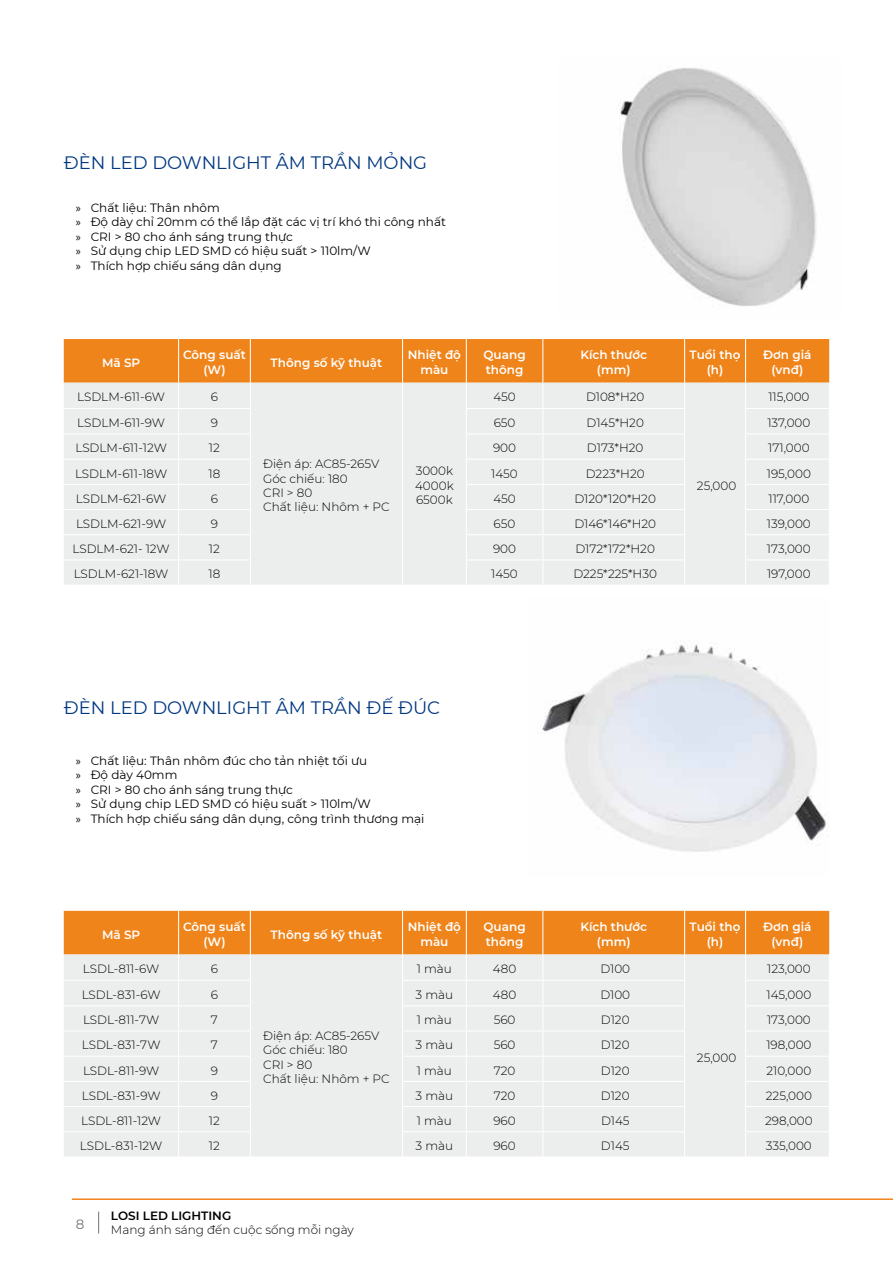
<style>
.page{position:relative;width:893px;height:1263px;background:#fff}
.page>*{position:absolute;margin:0;border:0;box-sizing:border-box;transform-origin:0 0}
.t1{font:18px "Montserrat";color:#003882}
.t2{font:13.5px "Montserrat";color:#757577}
.t3{font:300 12px/14.4px "Montserrat";color:#000}
.t4{font:12px/14.4px "Montserrat";color:#000}
.t5{font:600 12px/14.4px "Montserrat";color:#fff;text-align:center}
.t6{font:600 12px "Montserrat";color:#000}
.s1{font-family:"Myriad Pro"}
</style>
<div class="page">
<hr style="left:72px;top:1198px;width:821px;height:2px;background:#ef841b">
<svg style="left:98px;top:1211px;width:1px;height:22px"></svg>
<svg style="left:64px;top:911px;width:766px;height:245px;background:#eddbc9"></svg>
<svg style="left:64px;top:339px;width:766px;height:246px;background:#eddbc8"></svg>
<img style="left:619px;top:67px;width:197px;height:239px">
<img style="left:542px;top:644px;width:287px;height:208px">
<h1 class="t1" style="left:64px;top:150px;width:365px">ĐÈN LED DOWNLIGHT ÂM TRẦN MỎNG</h1>
<p class="t4" style="left:76px;top:200px;width:372px"><span class="s1">»</span> Chất liệu: Thân nhôm<br><span class="s1">»</span> Độ dày chỉ 20mm có thể lắp đặt các vị trí khó thi công nhất <span class="s1">»</span> CRI &gt; 80 cho ánh sáng trung thực<br><span class="s1">»</span> Sử dụng chip LED SMD có hiệu suất &gt; 110lm/W<br><span class="s1">»</span> Thích hợp chiếu sáng dân dụng</p>
<p class="t5" style="left:102px;top:355px;width:40px">Mã SP</p>
<p class="t5" style="left:183px;top:347px;width:64px">Công suất (W)</p>
<p class="t5" style="left:271px;top:355px;width:113px">Thông số kỹ thuật</p>
<p class="t5" style="left:408px;top:347px;width:55px">Nhiệt độ màu</p>
<p class="t5" style="left:483px;top:347px;width:44px;text-align:left">Quang thông</p>
<p class="t5" style="left:580px;top:347px;width:68px">Kích thước (mm)</p>
<p class="t5" style="left:690px;top:347px;width:52px">Tuổi thọ (h)</p>
<p class="t5" style="left:763px;top:347px;width:50px">Đơn giá (vnđ)</p>
<p class="t3" style="left:77px;top:390px;width:89px">LSDLM-611-6W</p>
<p class="t3" style="left:211px;top:390px;width:9px">6</p>
<p class="t3" style="left:493px;top:390px;width:24px">450</p>
<p class="t3" style="left:586px;top:390px;width:60px">D108*H20</p>
<p class="t3" style="left:768px;top:390px;width:43px">115,000</p>
<p class="t3" style="left:77px;top:415px;width:89px">LSDLM-611-9W</p>
<p class="t3" style="left:211px;top:415px;width:9px">9</p>
<p class="t3" style="left:494px;top:415px;width:23px">650</p>
<p class="t3" style="left:587px;top:415px;width:59px">D145*H20</p>
<p class="t3" style="left:767px;top:415px;width:45px">137,000</p>
<p class="t3" style="left:75px;top:441px;width:93px">LSDLM-611-12W</p>
<p class="t3" style="left:209px;top:441px;width:12px">12</p>
<p class="t3" style="left:493px;top:441px;width:25px">900</p>
<p class="t3" style="left:587px;top:441px;width:58px">D173*H20</p>
<p class="t3" style="left:768px;top:441px;width:43px">171,000</p>
<p class="t3" style="left:75px;top:466px;width:94px">LSDLM-611-18W</p>
<p class="t3" style="left:208px;top:466px;width:13px">18</p>
<p class="t3" style="left:491px;top:466px;width:28px">1450</p>
<p class="t3" style="left:586px;top:466px;width:60px">D223*H20</p>
<p class="t3" style="left:767px;top:466px;width:46px">195,000</p>
<p class="t3" style="left:76px;top:491px;width:92px">LSDLM-621-6W</p>
<p class="t3" style="left:211px;top:491px;width:9px">6</p>
<p class="t3" style="left:493px;top:491px;width:24px">450</p>
<p class="t3" style="left:574px;top:491px;width:83px">D120*120*H20</p>
<p class="t3" style="left:768px;top:491px;width:42px">117,000</p>
<p class="t3" style="left:76px;top:516px;width:92px">LSDLM-621-9W</p>
<p class="t3" style="left:211px;top:516px;width:9px">9</p>
<p class="t3" style="left:494px;top:516px;width:23px">650</p>
<p class="t3" style="left:574px;top:516px;width:83px">D146*146*H20</p>
<p class="t3" style="left:767px;top:516px;width:45px">139,000</p>
<p class="t3" style="left:72px;top:541px;width:99px">LSDLM-621- 12W</p>
<p class="t3" style="left:209px;top:541px;width:12px">12</p>
<p class="t3" style="left:493px;top:541px;width:25px">900</p>
<p class="t3" style="left:575px;top:541px;width:81px">D172*172*H20</p>
<p class="t3" style="left:767px;top:541px;width:45px">173,000</p>
<p class="t3" style="left:74px;top:566px;width:96px">LSDLM-621-18W</p>
<p class="t3" style="left:208px;top:566px;width:13px">18</p>
<p class="t3" style="left:491px;top:566px;width:28px">1450</p>
<p class="t3" style="left:573px;top:566px;width:85px">D225*225*H30</p>
<p class="t3" style="left:767px;top:566px;width:45px">197,000</p>
<p class="t3" style="left:263px;top:456px;width:128px">Điện áp: AC85-265V<br>Góc chiếu: 180<br>CRI &gt; 80<br>Chất liệu: Nhôm + PC</p>
<p class="t3" style="left:415px;top:463px;width:40px;text-align:justify">3000k 4000k 6500k</p>
<p class="t3" style="left:697px;top:478px;width:41px">25,000</p>
<h1 class="t1" style="left:64px;top:695px;width:378px">ĐÈN LED DOWNLIGHT ÂM TRẦN ĐẾ ĐÚC</h1>
<p class="t4" style="left:76px;top:753px;width:350px"><span class="s1">»</span> Chất liệu: Thân nhôm đúc cho tản nhiệt tối ưu<br><span class="s1">»</span> Độ dày 40mm<br><span class="s1">»</span> CRI &gt; 80 cho ánh sáng trung thực<br><span class="s1">»</span> Sử dụng chip LED SMD có hiệu suất &gt; 110lm/W<br><span class="s1">»</span> Thích hợp chiếu sáng dân dụng, công trình thương mại</p>
<p class="t5" style="left:102px;top:926px;width:40px">Mã SP</p>
<p class="t5" style="left:183px;top:919px;width:64px">Công suất (W)</p>
<p class="t5" style="left:271px;top:926px;width:113px">Thông số kỹ thuật</p>
<p class="t5" style="left:408px;top:919px;width:55px">Nhiệt độ màu</p>
<p class="t5" style="left:483px;top:919px;width:44px;text-align:left">Quang thông</p>
<p class="t5" style="left:580px;top:919px;width:68px">Kích thước (mm)</p>
<p class="t5" style="left:690px;top:919px;width:52px">Tuổi thọ (h)</p>
<p class="t5" style="left:763px;top:919px;width:50px">Đơn giá (vnđ)</p>
<p class="t3" style="left:83px;top:961px;width:78px">LSDL-811-6W</p>
<p class="t3" style="left:211px;top:961px;width:9px">6</p>
<p class="t3" style="left:417px;top:961px;width:37px">1 màu</p>
<p class="t3" style="left:493px;top:961px;width:25px">480</p>
<p class="t3" style="left:600px;top:961px;width:31px">D100</p>
<p class="t3" style="left:767px;top:961px;width:45px">123,000</p>
<p class="t3" style="left:82px;top:987px;width:81px">LSDL-831-6W</p>
<p class="t3" style="left:211px;top:987px;width:9px">6</p>
<p class="t3" style="left:416px;top:987px;width:39px">3 màu</p>
<p class="t3" style="left:493px;top:987px;width:25px">480</p>
<p class="t3" style="left:600px;top:987px;width:31px">D100</p>
<p class="t3" style="left:766px;top:987px;width:46px">145,000</p>
<p class="t3" style="left:83px;top:1012px;width:78px">LSDL-811-7W</p>
<p class="t3" style="left:211px;top:1012px;width:8px">7</p>
<p class="t3" style="left:417px;top:1012px;width:37px">1 màu</p>
<p class="t3" style="left:494px;top:1012px;width:23px">560</p>
<p class="t3" style="left:601px;top:1012px;width:30px">D120</p>
<p class="t3" style="left:767px;top:1012px;width:45px">173,000</p>
<p class="t3" style="left:82px;top:1037px;width:80px">LSDL-831-7W</p>
<p class="t3" style="left:211px;top:1037px;width:8px">7</p>
<p class="t3" style="left:416px;top:1037px;width:39px">3 màu</p>
<p class="t3" style="left:494px;top:1037px;width:23px">560</p>
<p class="t3" style="left:601px;top:1037px;width:30px">D120</p>
<p class="t3" style="left:766px;top:1037px;width:47px">198,000</p>
<p class="t3" style="left:83px;top:1063px;width:78px">LSDL-811-9W</p>
<p class="t3" style="left:211px;top:1063px;width:9px">9</p>
<p class="t3" style="left:417px;top:1063px;width:37px">1 màu</p>
<p class="t3" style="left:494px;top:1063px;width:23px">720</p>
<p class="t3" style="left:601px;top:1063px;width:30px">D120</p>
<p class="t3" style="left:766px;top:1063px;width:46px">210,000</p>
<p class="t3" style="left:82px;top:1088px;width:80px">LSDL-831-9W</p>
<p class="t3" style="left:211px;top:1088px;width:9px">9</p>
<p class="t3" style="left:416px;top:1088px;width:39px">3 màu</p>
<p class="t3" style="left:494px;top:1088px;width:23px">720</p>
<p class="t3" style="left:601px;top:1088px;width:30px">D120</p>
<p class="t3" style="left:766px;top:1088px;width:48px">225,000</p>
<p class="t3" style="left:81px;top:1113px;width:82px">LSDL-811-12W</p>
<p class="t3" style="left:209px;top:1113px;width:12px">12</p>
<p class="t3" style="left:417px;top:1113px;width:37px">1 màu</p>
<p class="t3" style="left:493px;top:1113px;width:24px">960</p>
<p class="t3" style="left:601px;top:1113px;width:30px">D145</p>
<p class="t3" style="left:765px;top:1113px;width:49px">298,000</p>
<p class="t3" style="left:80px;top:1138px;width:84px">LSDL-831-12W</p>
<p class="t3" style="left:209px;top:1138px;width:12px">12</p>
<p class="t3" style="left:416px;top:1138px;width:39px">3 màu</p>
<p class="t3" style="left:493px;top:1138px;width:24px">960</p>
<p class="t3" style="left:601px;top:1138px;width:30px">D145</p>
<p class="t3" style="left:766px;top:1138px;width:47px">335,000</p>
<p class="t3" style="left:263px;top:1028px;width:128px">Điện áp: AC85-265V<br>Góc chiếu: 180<br>CRI &gt; 80<br>Chất liệu: Nhôm + PC</p>
<p class="t3" style="left:697px;top:1050px;width:41px">25,000</p>
<p class="t2" style="left:76px;top:1215px;width:10px">8</p>
<p class="t6" style="left:111px;top:1207px;width:122px">LOSI LED LIGHTING</p>
<p class="t3" style="left:111px;top:1222px;width:244px">Mang ánh sáng đến cuộc sống mỗi ngày</p>
</div>
